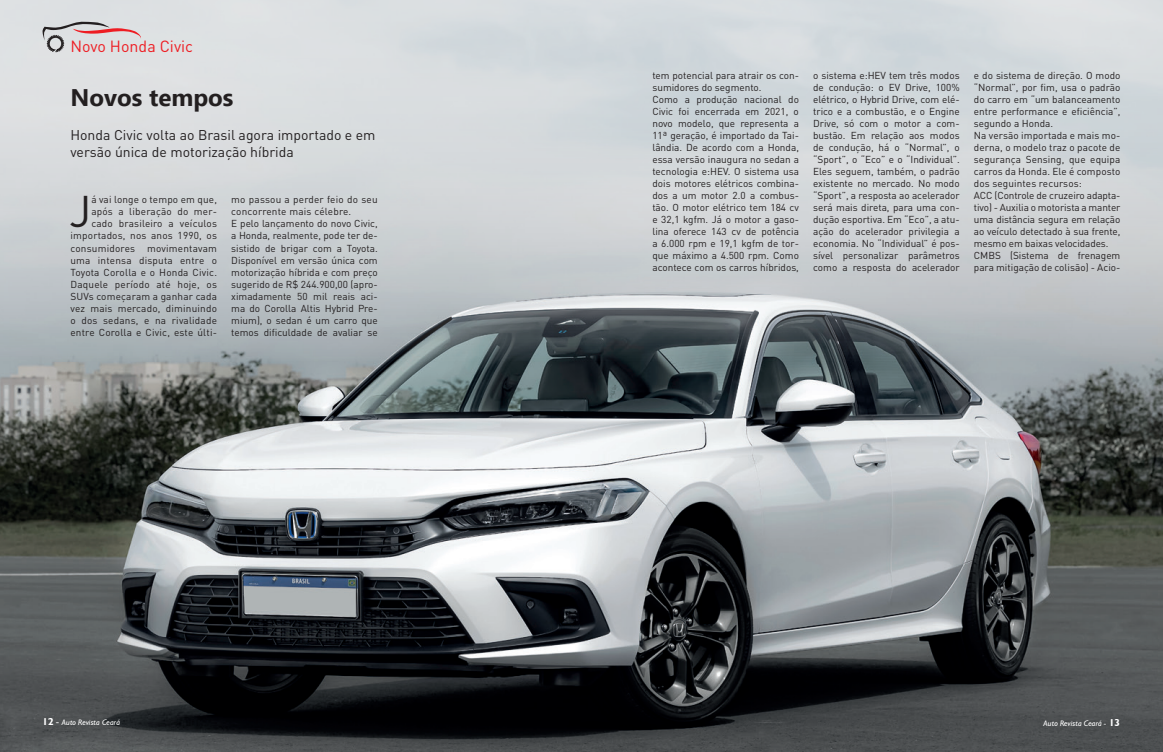
<style>
.page{position:relative;width:1163px;height:752px;background:#fff}
.page>*{position:absolute;margin:0;border:0;box-sizing:border-box;transform-origin:0 0}
.t1{font:43.7px "DIN Pro";color:#231f20}
.t2{font:700 24px "Ebrima";color:#231f20}
.t3{font:16px "DIN Pro";color:#ee1d23}
.t4{font:14px/16.8px "DIN Pro";color:#231f20}
.t5{font:10px/12px "DIN Pro";color:#231f20}
.t6{font:10px/12px "DIN Pro";letter-spacing:.02em;color:#231f20;text-align:right}
.t7{font:italic 8px "Humanist 521 BT";color:#fff}
.s1{font-weight:700;font-style:normal;font-size:10px}
.s2{font-style:normal;font-size:10px}
</style>
<div class="page">
<img style="left:0;top:360px;width:1162px;height:391px">
<svg style="left:0;top:0;width:1162px;height:360px;background:#c6cbce"></svg>
<svg style="left:43px;top:21px;width:99px;height:32px;background:#cec5c7"></svg>
<h3 class="t3" style="left:70px;top:36px;width:124px">Novo Honda Civic</h3>
<h2 class="t2" style="left:70px;top:79px;width:164px">Novos tempos</h2>
<h3 class="t4" style="left:70px;top:126px;width:306px">Honda Civic volta ao Brasil agora importado e em versão única de motorização híbrida</h3>
<p class="t6" style="left:70px;top:193px;width:148px">á vai longe o tempo em que, após a liberação do mer&shy;cado brasileiro a veículos importados, nos anos 1990, os consumidores movimentavam uma intensa disputa entre o<br>Toyota Corolla e o Honda Civic.<br>Daquele período até hoje, os<br>SUVs começaram a ganhar cada vez mais mercado, diminuindo o dos sedans, e na rivalidade entre Corolla e Civic, este últi-</p>
<h1 class="t1" style="left:69px;top:182px;width:23px">J</h1>
<p class="t5" style="left:231px;top:193px;width:148px">mo passou a perder feio do seu concorrente mais célebre.<br>E pelo lançamento do novo Civic, a Honda, realmente, pode ter de&shy;sistido de brigar com a Toyota.<br>Disponível em versão única com motorização híbrida e com preço sugerido de R$ 244.900,00 (apro&shy;ximadamente 50 mil reais aci&shy;ma do Corolla Altis Hybrid Pre&shy;mium), o sedan é um carro que temos dificuldade de avaliar se</p>
<p class="t5" style="left:652px;top:68px;width:148px">tem potencial para atrair os con&shy;sumidores do segmento.<br>Como a produção nacional do<br>Civic foi encerrada em 2021, o novo modelo, que representa a<br>11ª geração, é importado da Tai&shy;lândia. De acordo com a Honda, essa versão inaugura no sedan a tecnologia e:HEV. O sistema usa dois motores elétricos combina&shy;dos a um motor 2.0 a combus&shy;tão. O motor elétrico tem 184 cv e 32,1 kgfm. Já o motor a gaso&shy;lina oferece 143 cv de potência a 6.000 rpm e 19,1 kgfm de tor&shy;que máximo a 4.500 rpm. Como acontece com os carros híbridos,</p>
<p class="t5" style="left:813px;top:68px;width:148px;text-align:justify">o sistema e:HEV tem três modos de condução: o EV Drive, 100% elétrico, o Hybrid Drive, com elé&shy;trico e a combustão, e o Engine Drive, só com o motor a com&shy;bustão. Em relação aos modos de condução, há o “Normal”, o “Sport”, o “Eco” e o “Individual”.<br>Eles seguem, também, o padrão existente no mercado. No modo “Sport”, a resposta ao acelerador será mais direta, para uma con&shy;dução esportiva. Em “Eco”, a atu&shy;ação do acelerador privilegia a economia. No “Individual” é pos&shy;sível personalizar parâmetros como a resposta do acelerador</p>
<p class="t5" style="left:973px;top:68px;width:148px">e do sistema de direção. O modo “Normal”, por fim, usa o padrão do carro em “um balanceamento entre performance e eficiência”, segundo a Honda.<br>Na versão importada e mais mo&shy;derna, o modelo traz o pacote de segurança Sensing, que equipa carros da Honda. Ele é composto dos seguintes recursos:<br>ACC (Controle de cruzeiro adapta&shy;tivo) - Auxilia o motorista a manter uma distância segura em relação ao veículo detectado à sua frente, mesmo em baixas velocidades.<br>CMBS (Sistema de frenagem para mitigação de colisão) - Acio-</p>
<p class="t7" style="left:43px;top:717px;width:79px"><span class="s1">12</span> <span class="s2">-</span> Auto Revista Ceará</p>
<p class="t7" style="left:1043px;top:717px;width:78px">Auto Revista Ceará - <span class="s1">13</span></p>
</div>
